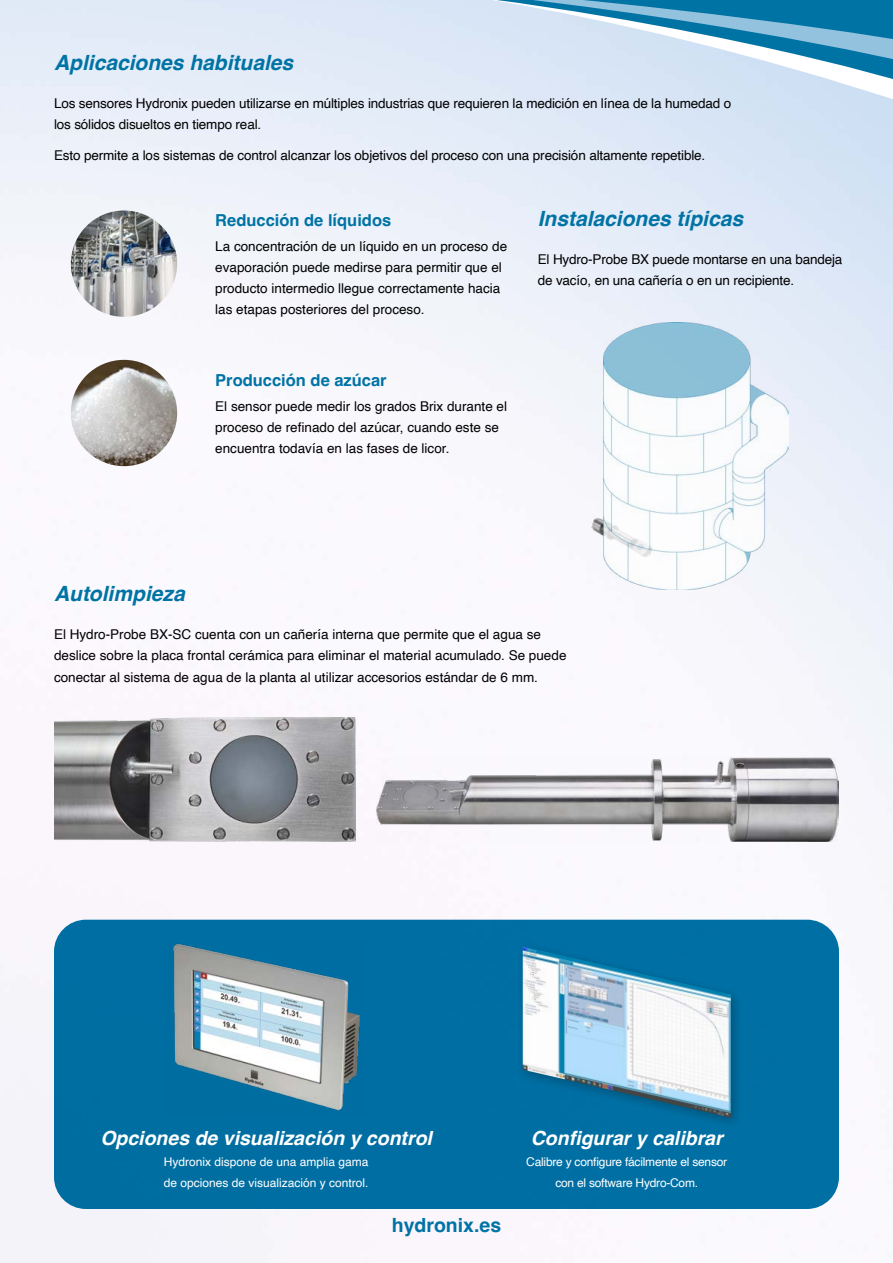
<style>
.page{position:relative;width:893px;height:1263px;background:#fff}
.page>*{position:absolute;margin:0;border:0;box-sizing:border-box;transform-origin:0 0}
.t1{font:italic 700 21px "Helvetica";color:#0073a5}
.t2{font:italic 700 19.5px "Helvetica";color:#fff}
.t3{font:700 19.5px "Helvetica";color:#0073a5}
.t4{font:700 16.5px "Helvetica";color:#0073a5}
.t5{font:13.5px/21px "Helvetica";color:#000}
.t6{font:12px/21px "Helvetica";color:#fff}
.t7{font:12px/21px "Helvetica";letter-spacing:-.02em;color:#fff;text-align:center}
</style>
<div class="page">
<img style="left:0;top:0;width:893px;height:1263px">
<div style="left:54px;top:920px;width:785px;height:289px;background:#0073a5;border-radius:32px"></div>
<div style="left:517px;top:941px;width:227px;height:189px;background:#000;opacity:.25"></div>
<img style="left:523px;top:946px;width:208px;height:172px">
<img style="left:173px;top:943px;width:187px;height:168px">
<img style="left:71px;top:360px;width:106px;height:106px;border-radius:53px">
<img style="left:71px;top:211px;width:106px;height:106px;border-radius:53px">
<img style="left:588px;top:517px;width:16px;height:41px">
<img style="left:604px;top:323px;width:185px;height:267px">
<img style="left:54px;top:718px;width:301px;height:124px">
<img style="left:376px;top:758px;width:463px;height:84px">
<h1 class="t1" style="left:54px;top:50px;width:241px">Aplicaciones habituales</h1>
<p class="t5" style="left:54px;top:93px;width:679px">Los sensores Hydronix pueden utilizarse en múltiples industrias que requieren la medición en línea de la humedad o los sólidos disueltos en tiempo real.</p>
<p class="t5" style="left:54px;top:145px;width:653px">Esto permite a los sistemas de control alcanzar los objetivos del proceso con una precisión altamente repetible.</p>
<p class="t4" style="left:215px;top:210px;width:178px">Reducción de líquidos</p>
<p class="t5" style="left:215px;top:236px;width:293px">La concentración de un líquido en un proceso de evaporación puede medirse para permitir que el producto intermedio llegue correctamente hacia las etapas posteriores del proceso.</p>
<p class="t4" style="left:215px;top:370px;width:173px">Producción de azúcar</p>
<p class="t5" style="left:215px;top:396px;width:293px">El sensor puede medir los grados Brix durante el proceso de refinado del azúcar, cuando este se encuentra todavía en las fases de licor.</p>
<h1 class="t1" style="left:538px;top:206px;width:207px">Instalaciones típicas</h1>
<p class="t5" style="left:538px;top:249px;width:306px">El Hydro-Probe BX puede montarse en una bandeja de vacío, en una cañería o en un recipiente.</p>
<h1 class="t1" style="left:54px;top:581px;width:132px">Autolimpieza</h1>
<p class="t5" style="left:54px;top:625px;width:514px">El Hydro-Probe BX-SC cuenta con un cañería interna que permite que el agua se deslice sobre la placa frontal cerámica para eliminar el material acumulado. Se puede conectar al sistema de agua de la planta al utilizar accesorios estándar de 6 mm.</p>
<h2 class="t2" style="left:100px;top:1126px;width:333px">Opciones de visualización y control</h2>
<p class="t6" style="left:164px;top:1152px;width:206px">Hydronix dispone de una amplia gama de opciones de visualización y control.</p>
<h2 class="t3" style="left:392px;top:1213px;width:111px">hydronix.es</h2>
<h2 class="t2" style="left:531px;top:1126px;width:193px">Configurar y calibrar</h2>
<p class="t7" style="left:526px;top:1152px;width:202px">Calibre y configure fácilmente el sensor con el software Hydro-Com.</p>
</div>
